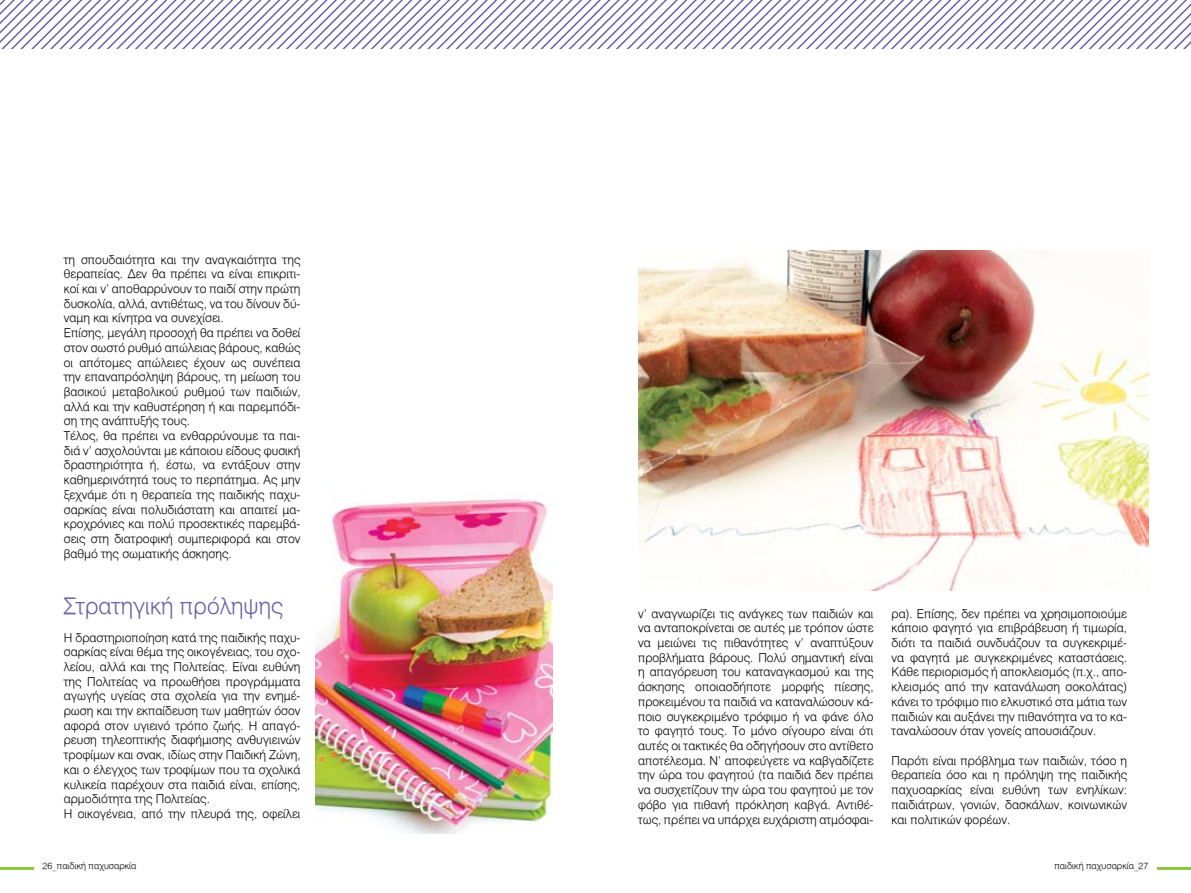
<style>
.page{position:relative;width:1191px;height:893px;background:#fff}
.page>*{position:absolute;margin:0;border:0;box-sizing:border-box;transform-origin:0 0}
.t1{font:22.5px "Mg Helvetica Light Normal";color:#6a60aa}
.t2{font:12px/14.7px "Mg Helvetica Light Normal";color:#000;text-align:justify}
.t3{font:9px "Mg Helvetica Light Normal";color:#000}
</style>
<div class="page">
<hr style="left:0;top:867px;width:34px;height:3px;background:#8cc63f">
<hr style="left:1157px;top:867px;width:34px;height:3px;background:#8cc63f">
<svg style="left:0;top:0;width:1191px;height:49px"></svg>
<img style="left:316px;top:499px;width:237px;height:334px">
<img style="left:638px;top:251px;width:510px;height:340px">
<p class="t2" style="left:64px;top:252px;width:238px;text-align:left">τη σπουδαιότητα και την αναγκαιότητα της θεραπείας. Δεν θα πρέπει να είναι επικριτι&shy;κοί και ν’ αποθαρρύνουν το παιδί στην πρώτη δυσκολία, αλλά, αντιθέτως, να του δίνουν δύ&shy;ναμη και κίνητρα να συνεχίσει.<br>Επίσης, μεγάλη προσοχή θα πρέπει να δοθεί στον σωστό ρυθμό απώλειας βάρους, καθώς οι απότομες απώλειες έχουν ως συνέπεια την επαναπρόσληψη βάρους, τη μείωση του βασικού μεταβολικού ρυθμού των παιδιών, αλλά και την καθυστέρηση ή και παρεμπόδι&shy;ση της ανάπτυξής τους.<br>Τέλος, θα πρέπει να ενθαρρύνουμε τα παι&shy;διά ν’ ασχολούνται με κάποιου είδους φυσική δραστηριότητα ή, έστω, να εντάξουν στην καθημερινότητά τους το περπάτημα. Ας μην ξεχνάμε ότι η θεραπεία της παιδικής παχυ&shy;σαρκίας είναι πολυδιάστατη και απαιτεί μα&shy;κροχρόνιες και πολύ προσεκτικές παρεμβά&shy;σεις στη διατροφική συμπεριφορά και στον βαθμό της σωματικής άσκησης.</p>
<h1 class="t1" style="left:64px;top:592px;width:221px">Στρατηγική πρόληψης</h1>
<p class="t2" style="left:64px;top:630px;width:238px;text-align:left">Η δραστηριοποίηση κατά της παιδικής παχυ&shy;σαρκίας είναι θέμα της οικογένειας, του σχο&shy;λείου, αλλά και της Πολιτείας. Είναι ευθύνη της Πολιτείας να προωθήσει προγράμματα αγωγής υγείας στα σχολεία για την ενημέ&shy;ρωση και την εκπαίδευση των μαθητών όσον αφορά στον υγιεινό τρόπο ζωής. Η απαγό&shy;ρευση τηλεοπτικής διαφήμισης ανθυγιεινών τροφίμων και σνακ, ιδίως στην Παιδική Ζώνη, και ο έλεγχος των τροφίμων που τα σχολικά κυλικεία παρέχουν στα παιδιά είναι, επίσης, αρμοδιότητα της Πολιτείας.<br>Η οικογένεια, από την πλευρά της, οφείλει</p>
<p class="t2" style="left:638px;top:606px;width:237px">ν’ αναγνωρίζει τις ανάγκες των παιδιών και να ανταποκρίνεται σε αυτές με τρόπον ώστε να μειώνει τις πιθανότητες ν’ αναπτύξουν προβλήματα βάρους. Πολύ σημαντική είναι η απαγόρευση του καταναγκασμού και της άσκησης οποιασδήποτε μορφής πίεσης, προκειμένου τα παιδιά να καταναλώσουν κά&shy;ποιο συγκεκριμένο τρόφιμο ή να φάνε όλο το φαγητό τους. Το μόνο σίγουρο είναι ότι αυτές οι τακτικές θα οδηγήσουν στο αντίθετο αποτέλεσμα. Ν’ αποφεύγετε να καβγαδίζετε την ώρα του φαγητού (τα παιδιά δεν πρέπει να συσχετίζουν την ώρα του φαγητού με τον φόβο για πιθανή πρόκληση καβγά. Αντιθέ&shy;τως, πρέπει να υπάρχει ευχάριστη ατμόσφαι-</p>
<p class="t2" style="left:891px;top:606px;width:237px">ρα). Επίσης, δεν πρέπει να χρησιμοποιούμε κάποιο φαγητό για επιβράβευση ή τιμωρία, διότι τα παιδιά συνδυάζουν τα συγκεκριμέ&shy;να φαγητά με συγκεκριμένες καταστάσεις.<br>Κάθε περιορισμός ή αποκλεισμός (π.χ., απο&shy;κλεισμός από την κατανάλωση σοκολάτας) κάνει το τρόφιμο πιο ελκυστικό στα μάτια των παιδιών και αυξάνει την πιθανότητα να το κα&shy;ταναλώσουν όταν γονείς απουσιάζουν.</p>
<p class="t2" style="left:891px;top:753px;width:237px">Παρότι είναι πρόβλημα των παιδιών, τόσο η θεραπεία όσο και η πρόληψη της παιδικής παχυσαρκίας είναι ευθύνη των ενηλίκων: παιδιάτρων, γονιών, δασκάλων, κοινωνικών και πολιτικών φορέων.</p>
<p class="t3" style="left:43px;top:861px;width:95px">26_παιδική παχυσαρκία</p>
<p class="t3" style="left:1054px;top:861px;width:95px">παιδική παχυσαρκία_27</p>
</div>
